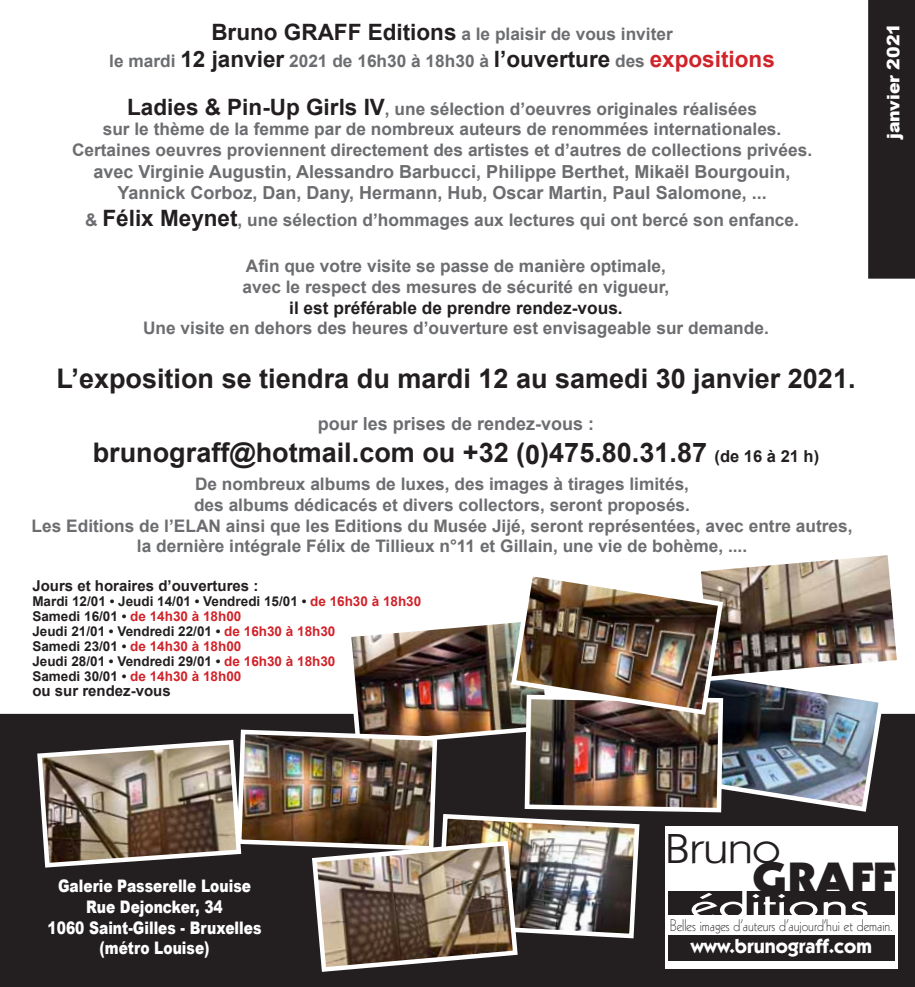
<style>
.page{position:relative;width:915px;height:987px;background:#fff}
.page>*{position:absolute;margin:0;border:0;box-sizing:border-box;transform-origin:0 0}
.t1{font:42.3px "Kabel";color:#fff;scale:1.65 1}
.t2{font:42.3px "Itc Kabel";color:#231f20;scale:1.17 1}
.t3{font:900 42.3px "Kabel";color:#231f20;scale:1.17 1}
.t4{font:700 27px "Arial";color:#231f20}
.t5{font:700 19.95px "Itc Kabel";color:#fff}
.t6{font:700 18px/21.6px "Arial";color:#6c6d70;text-align:center}
.t7{font:700 17.25px/20.7px "Arial";color:#6c6d70;text-align:center}
.t8{font:900 17.25px/20.7px "Arial";color:#fff;text-align:center;scale:.8 1}
.t9{font:700 17.25px "Arial";color:#231f20}
.t10{font:900 17.25px "Arial";color:#fff}
.t11{font:300 16.2px "Kabel";color:#231f20;scale:.91 1}
.t12{font:700 15px "Arial";color:#231f20}
.t13{font:700 13.5px/15px "Arial";color:#231f20}
.s1{font-size:22.5px;color:#231f20}
.s2{font-size:22.5px;color:#d1232a}
.s3{font-size:16.5px}
.s4{color:#d1232a}
</style>
<div class="page">
<div style="left:1px;top:714px;width:912px;height:272px;background:#231f20"></div>
<div style="left:868px;top:0;width:46px;height:279px;background:#231f20"></div>
<img style="left:35px;top:555px;width:868px;height:417px">
<p class="t7" style="left:109px;top:21px;width:667px;line-height:27px"><span class="s1">Bruno GRAFF Editions</span> a le plaisir de vous inviter<br>le mardi <span class="s1">12 janvier</span> 2021 de 16h30 à 18h30 à <span class="s1">l’ouverture</span> des <span class="s2">expositions</span></p>
<p class="t7" style="left:72px;top:99px;width:741px"><span class="s1">Ladies &amp; Pin-Up Girls IV</span>, une sélection d’oeuvres originales réalisées<br>sur le thème de la femme par de nombreux auteurs de renommées internationales.<br>Certaines oeuvres proviennent directement des artistes et d’autres de collections privées.</p>
<p class="t6" style="left:93px;top:161px;width:698px">avec Virginie Augustin, Alessandro Barbucci, Philippe Berthet, Mikaël Bourgouin,<br>Yannick Corboz, Dan, Dany, Hermann, Hub, Oscar Martin, Paul Salomone, ...</p>
<p class="t7" style="left:85px;top:210px;width:715px">&amp; <span class="s1">Félix Meynet</span>, une sélection d’hommages aux lectures qui ont bercé son enfance.</p>
<p class="t7" style="left:242px;top:256px;width:428px;text-align:left">Afin que votre visite se passe de manière optimale, avec le respect des mesures de sécurité en vigueur,</p>
<p class="t9" style="left:289px;top:296px;width:335px">il est préférable de prendre rendez-vous.</p>
<p class="t7" style="left:143px;top:318px;width:627px">Une visite en dehors des heures d’ouverture est envisageable sur demande.</p>
<h2 class="t4" style="left:56px;top:360px;width:800px">L’exposition se tiendra du mardi 12 au samedi 30 janvier 2021.</h2>
<p class="t6" style="left:318px;top:413px;width:278px">pour les prises de rendez-vous :</p>
<h2 class="t4" style="left:93px;top:435px;width:727px">brunograff@hotmail.com ou +32 (0)475.80.31.87 <span class="s3">(de 16 à 21 h)</span></h2>
<p class="t7" style="left:32px;top:474px;width:822px">De nombreux albums de luxes, des images à tirages limités,<br>des albums dédicacés et divers collectors, seront proposés.<br>Les Editions de l’ELAN ainsi que les Editions du Musée Jijé, seront représentées, avec entre autres, la dernière intégrale Félix de Tillieux n°11 et Gillain, une vie de bohème, ....</p>
<p class="t12" style="left:32px;top:575px;width:227px">Jours et horaires d’ouvertures :</p>
<p class="t13" style="left:32px;top:594px;width:390px">Mardi 12/01 • Jeudi 14/01 • Vendredi 15/01 • <span class="s4">de 16h30 à 18h30<br></span>Samedi 16/01 • <span class="s4">de 14h30 à 18h00<br></span>Jeudi 21/01 • Vendredi 22/01 • <span class="s4">de 16h30 à 18h30<br></span>Samedi 23/01 • <span class="s4">de 14h30 à 18h00<br></span>Jeudi 28/01 • Vendredi 29/01 • <span class="s4">de 16h30 à 18h30<br></span>Samedi 30/01 • <span class="s4">de 14h30 à 18h00</span></p>
<p class="t12" style="left:32px;top:680px;width:140px">ou sur rendez-vous</p>
<p class="t10" style="left:880px;top:139px;width:117px;rotate:-90deg">janvier 2021</p>
<p class="t8" style="left:48px;top:875px;width:269px">Galerie Passerelle Louise<br>Rue Dejoncker, 34<br>1060 Saint-Gilles - Bruxelles (métro Louise)</p>
<h1 class="t2" style="left:665px;top:823px;width:100px">Bruno</h1>
<h1 class="t3" style="left:752px;top:851px;width:122px">GRAFF</h1>
<h1 class="t1" style="left:689px;top:878px;width:111px">éditions</h1>
<p class="t5" style="left:690px;top:934px;width:182px">www.brunograff.com</p>
<p class="t11" style="left:669px;top:916px;width:246px">Belles images d’auteurs d’aujourd’hui et demain.</p>
</div>
